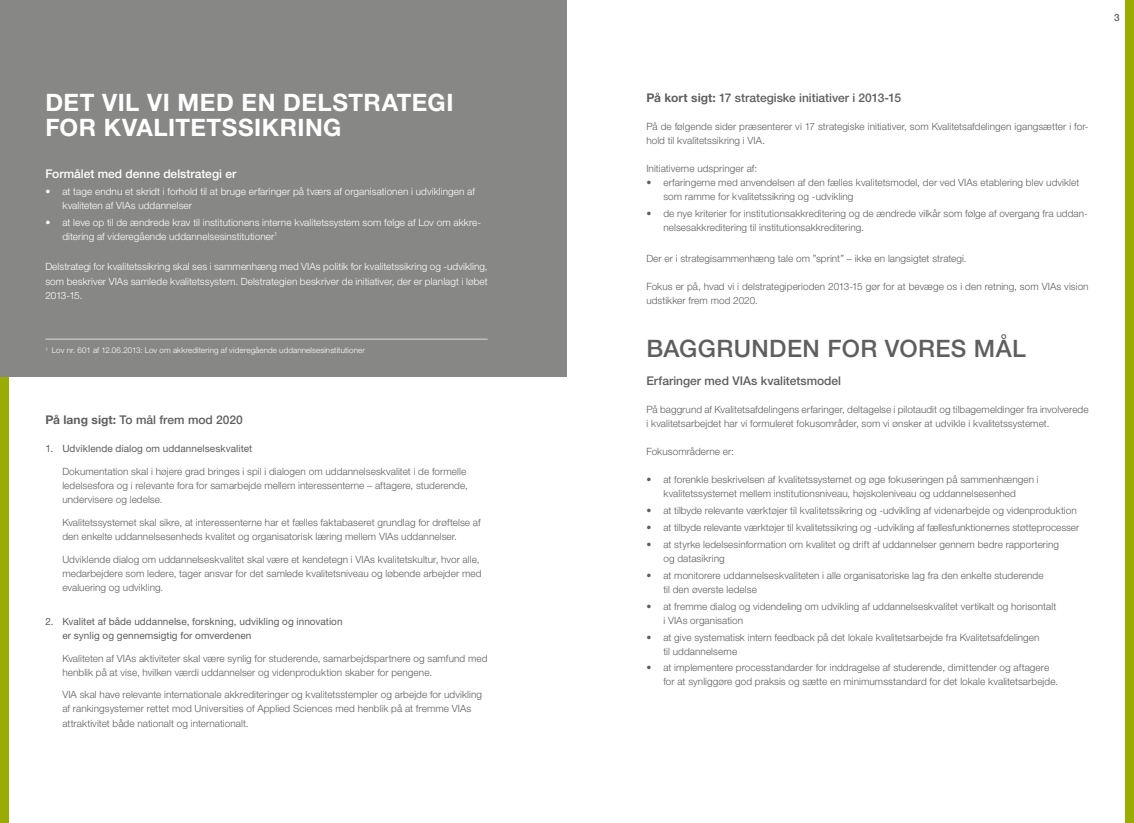
<style>
.page{position:relative;width:1134px;height:823px;background:#fff}
.page>*{position:absolute;margin:0;border:0;box-sizing:border-box;transform-origin:0 0}
.t1{font:700 24px/25px "Helvetica Neue LT Std";letter-spacing:.02em;color:#fff}
.t2{font:500 24px "Helvetica Neue LT Std";letter-spacing:.015em;color:#5e5e5e}
.t3{font:500 12px "Helvetica Neue LT Std";color:#5e5e5e}
.t4{font:500 12px "Helvetica Neue LT Std";color:#fff}
.t5{font:300 10px/14px "Helvetica Neue LT Std";letter-spacing:.005em;color:#5e5e5e}
.t6{font:300 10px/14px "Helvetica Neue LT Std";letter-spacing:.005em;color:#fff}
.t7{font:10px/14px "Helvetica Neue LT Std";letter-spacing:.005em;color:#5e5e5e}
.t8{font:500 10px "Helvetica Neue LT Std";color:#5e5e5e}
.t9{font:300 8px "Helvetica Neue LT Std";letter-spacing:.015em;color:#fff}
.s1{font-weight:700}
</style>
<div class="page">
<div style="left:1125px;top:0;width:9px;height:822px;background:#99ac04"></div>
<div style="left:0;top:0;width:9px;height:822px;background:#99ac04"></div>
<div style="left:0;top:0;width:567px;height:376px;background:#878786"></div>
<hr style="left:45px;top:338px;width:443px;height:1px;background:#dadad9">
<h1 class="t1" style="left:45px;top:89px;width:410px">DET VIL VI MED EN DELSTRATEGI<br>FOR KVALITETSSIKRING</h1>
<p class="t4" style="left:45px;top:166px;width:192px">Formålet med denne delstrategi er</p>
<p class="t6" style="left:62px;top:184px;width:414px;text-indent:-17px">• at tage endnu et skridt i forhold til at bruge erfaringer på tværs af organisationen i udviklingen af kvaliteten af VIAs uddannelser</p>
<p class="t6" style="left:62px;top:215px;width:420px;text-indent:-17px">• at leve op til de ændrede krav til institutionens interne kvalitetssystem som følge af Lov om akkre&shy;ditering af videregående uddannelsesinstitutioner<sup>1</sup></p>
<p class="t6" style="left:45px;top:259px;width:444px;text-align:justify">Delstrategi for kvalitetssikring skal ses i sammenhæng med VIAs politik for kvalitetssikring og -udvikling, som beskriver VIAs samlede kvalitetssystem. Delstrategien beskriver de initiativer, der er planlagt i løbet 2013-15.</p>
<p class="t9" style="left:45px;top:345px;width:321px"><sup>1</sup> Lov nr. 601 af 12.06.2013: Lov om akkreditering af videregående uddannelsesinstitutioner</p>
<p class="t3" style="left:45px;top:412px;width:199px"><span class="s1">På lang sigt:</span> To mål frem mod 2020</p>
<p class="t7" style="left:45px;top:441px;width:208px">1. Udviklende dialog om uddannelseskvalitet</p>
<p class="t5" style="left:62px;top:464px;width:407px">Dokumentation skal i højere grad bringes i spil i dialogen om uddannelseskvalitet i de formelle ledelsesfora og i relevante fora for samarbejde mellem interessenterne – aftagere, studerende, undervisere og ledelse.</p>
<p class="t5" style="left:62px;top:515px;width:420px">Kvalitetssystemet skal sikre, at interessenterne har et fælles faktabaseret grundlag for drøftelse af den enkelte uddannelsesenheds kvalitet og organisatorisk læring mellem VIAs uddannelser.</p>
<p class="t5" style="left:62px;top:552px;width:421px">Udviklende dialog om uddannelseskvalitet skal være et kendetegn i VIAs kvalitetskultur, hvor alle, medarbejdere som ledere, tager ansvar for det samlede kvalitetsniveau og løbende arbejder med evaluering og udvikling.</p>
<p class="t7" style="left:62px;top:613px;width:282px;text-indent:-17px">2. Kvalitet af både uddannelse, forskning, udvikling og innovation er synlig og gennemsigtig for omverdenen</p>
<p class="t5" style="left:62px;top:650px;width:427px">Kvaliteten af VIAs aktiviteter skal være synlig for studerende, samarbejdspartnere og samfund med henblik på at vise, hvilken værdi uddannelser og videnproduktion skaber for pengene.</p>
<p class="t5" style="left:62px;top:687px;width:421px">VIA skal have relevante internationale akkrediteringer og kvalitetsstempler og arbejde for udvikling af rankingsystemer rettet mod Universities of Applied Sciences med henblik på at fremme VIAs attraktivitet både nationalt og internationalt.</p>
<p class="t8" style="left:1114px;top:12px;width:7px">3</p>
<p class="t3" style="left:646px;top:91px;width:256px"><span class="s1">På kort sigt:</span> 17 strategiske initiativer i 2013-15</p>
<p class="t5" style="left:646px;top:119px;width:444px">På de følgende sider præsenterer vi 17 strategiske initiativer, som Kvalitetsafdelingen igangsætter i for&shy;hold til kvalitetssikring i VIA.</p>
<p class="t5" style="left:646px;top:161px;width:112px">Initiativerne udspringer af:</p>
<p class="t5" style="left:663px;top:175px;width:417px;text-indent:-17px">• erfaringerne med anvendelsen af den fælles kvalitetsmodel, der ved VIAs etablering blev udviklet som ramme for kvalitetssikring og -udvikling</p>
<p class="t5" style="left:663px;top:206px;width:426px;text-indent:-17px">• de nye kriterier for institutionsakkreditering og de ændrede vilkår som følge af overgang fra uddan&shy;nelsesakkreditering til institutionsakkreditering.</p>
<p class="t5" style="left:646px;top:251px;width:322px">Der er i strategisammenhæng tale om ”sprint” – ikke en langsigtet strategi.</p>
<p class="t5" style="left:646px;top:279px;width:444px">Fokus er på, hvad vi i delstrategiperioden 2013-15 gør for at bevæge os i den retning, som VIAs vision udstikker frem mod 2020.</p>
<h1 class="t2" style="left:646px;top:334px;width:381px">BAGGRUNDEN FOR VORES MÅL</h1>
<p class="t3" style="left:646px;top:373px;width:196px">Erfaringer med VIAs kvalitetsmodel</p>
<p class="t5" style="left:646px;top:402px;width:444px">På baggrund af Kvalitetsafdelingens erfaringer, deltagelse i pilotaudit og tilbagemeldinger fra involverede i kvalitetsarbejdet har vi formuleret fokusområder, som vi ønsker at udvikle i kvalitetssystemet.</p>
<p class="t5" style="left:646px;top:444px;width:89px">Fokusområderne er:</p>
<p class="t5" style="left:646px;top:472px;width:394px;text-align:center">• at forenkle beskrivelsen af kvalitetssystemet og øge fokuseringen på sammenhængen i kvalitetssystemet mellem institutionsniveau, højskoleniveau og uddannelsesenhed</p>
<p class="t5" style="left:646px;top:503px;width:432px">• at tilbyde relevante værktøjer til kvalitetssikring og -udvikling af videnarbejde og videnproduktion</p>
<p class="t5" style="left:646px;top:520px;width:434px">• at tilbyde relevante værktøjer til kvalitetssikring og -udvikling af fællesfunktionernes støtteprocesser</p>
<p class="t5" style="left:663px;top:537px;width:397px;text-indent:-17px">• at styrke ledelsesinformation om kvalitet og drift af uddannelser gennem bedre rapportering og datasikring</p>
<p class="t5" style="left:663px;top:567px;width:382px;text-indent:-17px">• at monitorere uddannelseskvaliteten i alle organisatoriske lag fra den enkelte studerende til den øverste ledelse</p>
<p class="t5" style="left:663px;top:598px;width:394px;text-indent:-17px">• at fremme dialog og videndeling om udvikling af uddannelseskvalitet vertikalt og horisontalt i VIAs organisation</p>
<p class="t5" style="left:663px;top:629px;width:378px;text-indent:-17px">• at give systematisk intern feedback på det lokale kvalitetsarbejde fra Kvalitetsafdelingen til uddannelserne</p>
<p class="t5" style="left:663px;top:660px;width:396px;text-indent:-17px">• at implementere processtandarder for inddragelse af studerende, dimittender og aftagere for at synliggøre god praksis og sætte en minimumsstandard for det lokale kvalitetsarbejde.</p>
</div>
